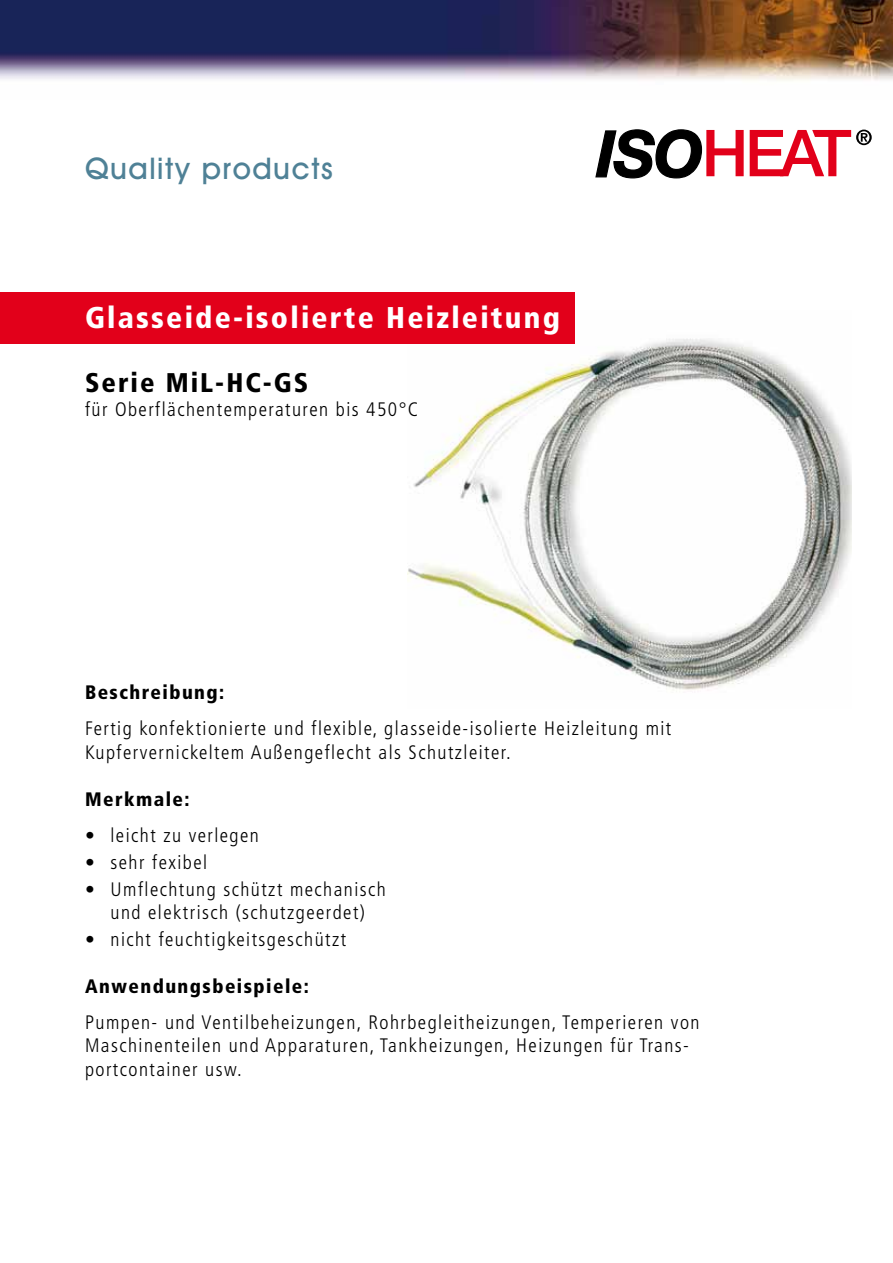
<style>
.page{position:relative;width:893px;height:1263px;background:#fff}
.page>*{position:absolute;margin:0;border:0;box-sizing:border-box;transform-origin:0 0}
.t1{font:900 condensed 30px "Frutiger";letter-spacing:.075em;color:#fff}
.t2{font:500 30px "Avant Garde IT Cby BT";letter-spacing:.05em;color:#4f8196}
.t3{font:900 condensed 27px "Frutiger";letter-spacing:.075em;color:#000}
.t4{font:300 condensed 19.5px/23.4px "Frutiger";letter-spacing:.075em;color:#000}
.t5{font:900 condensed 19.5px "Frutiger";letter-spacing:.075em;color:#000}
.s1{font-weight:900}
</style>
<div class="page">
<img style="left:407px;top:310px;width:444px;height:382px">
<div style="left:0;top:292px;width:574px;height:51px;background:#e2001a"></div>
<svg style="left:750px;top:130px;width:122px;height:46px"></svg>
<svg style="left:595px;top:129px;width:149px;height:49px"></svg>
<img style="left:0;top:0;width:893px;height:81px">
<h1 class="t2" style="left:85px;top:150px;width:249px">Quality products</h1>
<h1 class="t1" style="left:85px;top:299px;width:476px">Glasseide-isolierte Heizleitung</h1>
<h2 class="t3" style="left:85px;top:367px;width:225px">Serie MiL-HC-GS</h2>
<p class="t4" style="left:85px;top:398px;width:335px">für Oberflächentemperaturen bis 450°C</p>
<p class="t5" style="left:85px;top:681px;width:141px">Beschreibung:</p>
<p class="t4" style="left:85px;top:717px;width:588px">Fertig konfektionierte und flexible, glasseide-isolierte Heizleitung mit<br>Kupfervernickeltem Außengeflecht als Schutzleiter.</p>
<p class="t5" style="left:85px;top:787px;width:106px">Merkmale:</p>
<p class="t4" style="left:85px;top:823px;width:175px"><span class="s1">•</span> leicht zu verlegen</p>
<p class="t4" style="left:85px;top:850px;width:124px"><span class="s1">•</span> sehr fexibel</p>
<p class="t4" style="left:85px;top:877px;width:302px;text-align:center">• Umflechtung schützt mechanisch und elektrisch (schutzgeerdet)</p>
<p class="t4" style="left:85px;top:928px;width:263px"><span class="s1">•</span> nicht feuchtigkeitsgeschützt</p>
<p class="t5" style="left:85px;top:974px;width:225px">Anwendungsbeispiele:</p>
<p class="t4" style="left:85px;top:1010px;width:616px">Pumpen- und Ventilbeheizungen, Rohrbegleitheizungen, Temperieren von<br>Maschinenteilen und Apparaturen, Tankheizungen, Heizungen für Trans&shy;portcontainer usw.</p>
</div>
